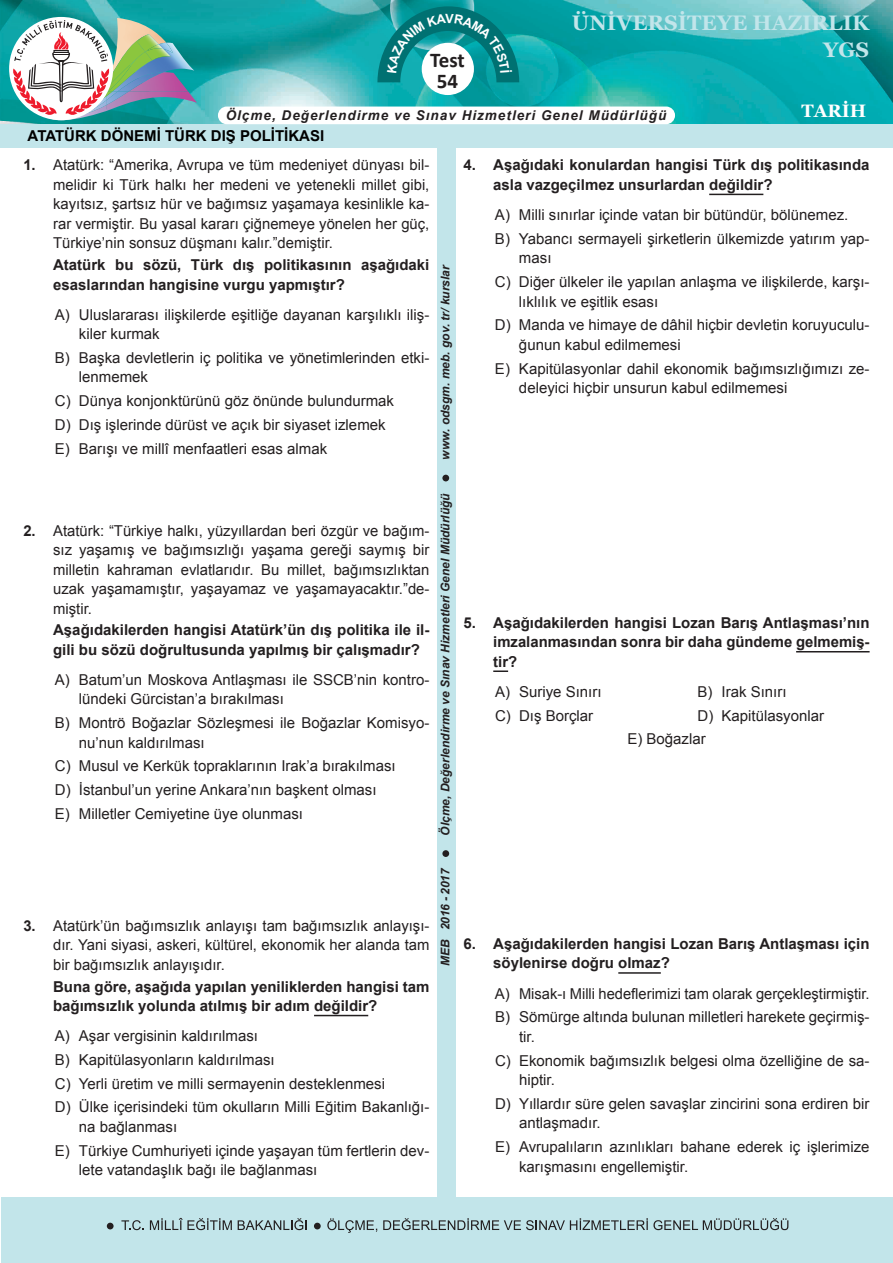
<style>
.page{position:relative;width:893px;height:1263px;background:#fff}
.page>*{position:absolute;margin:0;border:0;box-sizing:border-box;transform-origin:0 0}
.t1{font:700 21px/26.4px "Georgia";color:#c2e5ea;text-align:right}
.t2{font:700 21px/21px "Calibri";letter-spacing:-.005em;color:#231f20;text-align:center}
.t3{font:700 18px "Georgia";color:#fff}
.t4{font:15px/23.7px "Arial";color:#231f20}
.t5{font:700 15px/19.5px "Arial";color:#231f20}
.t6{font:700 15px "Arial";color:#000}
.t7{font:italic 700 13.5px "Arial";letter-spacing:.075em;color:#231f20}
.t8{font:italic 700 12px "Arial";color:#231f20}
.s1{font-weight:700}
</style>
<div class="page">
<div style="left:437px;top:143px;width:18px;height:1061px;background:#c2e5ea"></div>
<img style="left:0;top:0;width:893px;height:125px">
<div style="left:2px;top:1198px;width:891px;height:65px;background:#c2e5ea"></div>
<svg style="left:121px;top:1220px;width:23px;height:10px"></svg>
<svg style="left:150px;top:1218px;width:82px;height:12px"></svg>
<svg style="left:238px;top:1218px;width:69px;height:12px"></svg>
<svg style="left:327px;top:1218px;width:50px;height:15px"></svg>
<svg style="left:383px;top:1218px;width:405px;height:12px"></svg>
<div style="left:314px;top:1223px;width:7px;height:6px;background:#231f20;border-radius:50%"></div>
<div style="left:107px;top:1223px;width:7px;height:6px;background:#231f20;border-radius:50%"></div>
<div style="left:1px;top:124px;width:892px;height:24px;background:#c2e5ea"></div>
<div style="left:422px;top:43px;width:52px;height:52px;background:#fff;border-radius:50%"></div>
<div style="left:218px;top:107px;width:457px;height:17px;background:#fff;border-radius:9px"></div>
<div style="left:442px;top:475px;width:7px;height:6px;background:#231f20;border-radius:50%"></div>
<div style="left:442px;top:850px;width:7px;height:7px;background:#231f20;border-radius:50%"></div>
<img style="left:103px;top:18px;width:63px;height:25px">
<img style="left:20px;top:115px;width:92px;height:5px">
<img style="left:117px;top:92px;width:80px;height:18px">
<img style="left:171px;top:43px;width:23px;height:49px">
<img style="left:159px;top:43px;width:14px;height:10px">
<img style="left:19px;top:115px;width:87px;height:1px">
<img style="left:117px;top:92px;width:11px;height:13px">
<img style="left:117px;top:36px;width:20px;height:16px">
<img style="left:117px;top:52px;width:54px;height:40px">
<svg style="left:138px;top:52px;width:7px;height:6px"></svg>
<img style="left:117px;top:58px;width:21px;height:34px">
<img style="left:152px;top:60px;width:19px;height:1px">
<img style="left:137px;top:34px;width:22px;height:18px">
<img style="left:145px;top:48px;width:26px;height:12px">
<img style="left:145px;top:44px;width:18px;height:8px">
<div style="left:9px;top:17px;width:104px;height:103px;background:#fff;border-radius:50%"></div>
<svg style="left:13px;top:20px;width:104px;height:95px"></svg>
<hr style="left:314px;top:1015px;width:54px;height:1px;background:#231f20">
<hr style="left:709px;top:194px;width:54px;height:1px;background:#231f20">
<hr style="left:796px;top:651px;width:74px;height:1px;background:#231f20">
<svg style="left:493px;top:670px;width:15px;height:2px"></svg>
<hr style="left:618px;top:972px;width:43px;height:2px;background:#231f20">
<svg style="left:377px;top:6px;width:142px;height:76px"></svg>
<h1 class="t2" style="left:430px;top:49px;width:36px">Test<br>54</h1>
<h1 class="t1" style="left:572px;top:10px;width:299px">ÜNİVERSİTEYE HAZIRLIK<br>YGS</h1>
<p class="t7" style="left:226px;top:107px;width:442px">Ölçme, Değerlendirme ve Sınav Hizmetleri Genel Müdürlüğü</p>
<p class="t6" style="left:28px;top:126px;width:298px">ATATÜRK DÖNEMİ TÜRK DIŞ POLİTİKASI</p>
<p class="t3" style="left:802px;top:99px;width:66px">TARİH</p>
<p class="t4" style="left:53px;top:156px;width:378px;line-height:19.5px;text-align:justify;text-indent:-30px"><span class="s1">1.</span> Atatürk: “Amerika, Avrupa ve tüm medeniyet dünyası bil&shy;melidir ki Türk halkı her medeni ve yetenekli millet gibi, kayıtsız, şartsız hür ve bağımsız yaşamaya kesinlikle ka&shy;rar vermiştir. Bu yasal kararı çiğnemeye yönelen her güç, Türkiye’nin sonsuz düşmanı kalır.”demiştir.</p>
<p class="t5" style="left:53px;top:255px;width:378px">Atatürk bu sözü, Türk dış politikasının aşağıdaki esaslarından hangisine vurgu yapmıştır?</p>
<p class="t4" style="left:79px;top:305px;width:352px;line-height:19.5px;text-indent:-24px">A) Uluslararası ilişkilerde eşitliğe dayanan karşılıklı iliş&shy;kiler kurmak</p>
<p class="t4" style="left:79px;top:348px;width:352px;line-height:19.5px;text-indent:-24px">B) Başka devletlerin iç politika ve yönetimlerinden etki&shy;lenmemek</p>
<p class="t4" style="left:55px;top:389px;width:341px">C) Dünya konjonktürünü göz önünde bulundurmak<br>D) Dış işlerinde dürüst ve açık bir siyaset izlemek<br>E) Barışı ve millî menfaatleri esas almak</p>
<p class="t8" style="left:438px;top:460px;width:197px;rotate:-90deg">www. odsgm. meb. gov. tr/ kurslar</p>
<p class="t5" style="left:493px;top:156px;width:378px;text-indent:-30px">4. Aşağıdaki konulardan hangisi Türk dış politikasında asla vazgeçilmez unsurlardan değildir?</p>
<p class="t4" style="left:495px;top:203px;width:376px">A) Milli sınırlar içinde vatan bir bütündür, bölünemez.<br>B) Yabancı sermayeli şirketlerin ülkemizde yatırım yap-</p>
<p class="t4" style="left:495px;top:246px;width:376px;text-indent:24px">ması<br>C) Diğer ülkeler ile yapılan anlaşma ve ilişkilerde, karşı-</p>
<p class="t4" style="left:495px;top:290px;width:376px;text-indent:24px">lıklılık ve eşitlik esası<br>D) Manda ve himaye de dâhil hiçbir devletin koruyuculu-</p>
<p class="t4" style="left:495px;top:333px;width:376px;text-indent:24px">ğunun kabul edilmemesi<br>E) Kapitülasyonlar dahil ekonomik bağımsızlığımızı ze-</p>
<p class="t4" style="left:519px;top:376px;width:270px">deleyici hiçbir unsurun kabul edilmemesi</p>
<p class="t4" style="left:53px;top:521px;width:378px;line-height:19.5px;text-align:justify;text-indent:-30px"><span class="s1">2.</span> Atatürk: “Türkiye halkı, yüzyıllardan beri özgür ve bağım&shy;sız yaşamış ve bağımsızlığı yaşama gereği saymış bir milletin kahraman evlatlarıdır. Bu millet, bağımsızlıktan uzak yaşamamıştır, yaşayamaz ve yaşamayacaktır.”de&shy;miştir.</p>
<p class="t5" style="left:53px;top:621px;width:378px">Aşağıdakilerden hangisi Atatürk’ün dış politika ile il&shy;gili bu sözü doğrultusunda yapılmış bir çalışmadır?</p>
<p class="t4" style="left:79px;top:670px;width:352px;line-height:19.5px;text-indent:-24px">A) Batum’un Moskova Antlaşması ile SSCB’nin kontro&shy;lündeki Gürcistan’a bırakılması</p>
<p class="t4" style="left:79px;top:713px;width:352px;line-height:19.5px;text-indent:-24px">B) Montrö Boğazlar Sözleşmesi ile Boğazlar Komisyo&shy;nu’nun kaldırılması</p>
<p class="t4" style="left:55px;top:754px;width:342px">C) Musul ve Kerkük topraklarının Irak’a bırakılması<br>D) İstanbul’un yerine Ankara’nın başkent olması<br>E) Milletler Cemiyetine üye olunması</p>
<p class="t8" style="left:438px;top:835px;width:344px;rotate:-90deg">Ölçme, Değerlendirme ve Sınav Hizmetleri Genel Müdürlüğü</p>
<p class="t5" style="left:493px;top:613px;width:378px;text-align:justify;text-indent:-30px">5. Aşağıdakilerden hangisi Lozan Barış Antlaşması’nın imzalanmasından sonra bir daha gündeme gelmemiş&shy;tir?</p>
<p class="t4" style="left:495px;top:680px;width:108px">A) Suriye Sınırı</p>
<p class="t4" style="left:697px;top:680px;width:91px">B) Irak Sınırı</p>
<p class="t4" style="left:495px;top:704px;width:100px">C) Dış Borçlar</p>
<p class="t4" style="left:627px;top:704px;width:198px;text-indent:70px">D) Kapitülasyonlar<br>E) Boğazlar</p>
<p class="t4" style="left:53px;top:916px;width:378px;line-height:19.5px;text-align:justify;text-indent:-30px"><span class="s1">3.</span> Atatürk’ün bağımsızlık anlayışı tam bağımsızlık anlayışı&shy;dır. Yani siyasi, askeri, kültürel, ekonomik her alanda tam bir bağımsızlık anlayışıdır.</p>
<p class="t5" style="left:53px;top:977px;width:378px">Buna göre, aşağıda yapılan yeniliklerden hangisi tam bağımsızlık yolunda atılmış bir adım değildir?</p>
<p class="t4" style="left:55px;top:1024px;width:376px">A) Aşar vergisinin kaldırılması<br>B) Kapitülasyonların kaldırılması<br>C) Yerli üretim ve milli sermayenin desteklenmesi<br>D) Ülke içerisindeki tüm okulların Milli Eğitim Bakanlığı-</p>
<p class="t4" style="left:55px;top:1115px;width:376px;text-indent:24px">na bağlanması<br>E) Türkiye Cumhuriyeti içinde yaşayan tüm fertlerin dev-</p>
<p class="t4" style="left:79px;top:1158px;width:240px">lete vatandaşlık bağı ile bağlanması</p>
<p class="t8" style="left:438px;top:965px;width:99px;rotate:-90deg">MEB 2016 - 2017</p>
<p class="t5" style="left:493px;top:934px;width:378px;text-indent:-30px">6. Aşağıdakilerden hangisi Lozan Barış Antlaşması için söylenirse doğru olmaz?</p>
<p class="t4" style="left:495px;top:982px;width:376px">A) Misak-ı Milli hedeflerimizi tam olarak gerçekleştirmiştir.<br>B) Sömürge altında bulunan milletleri harekete geçirmiş-</p>
<p class="t4" style="left:495px;top:1025px;width:376px;text-indent:24px">tir.<br>C) Ekonomik bağımsızlık belgesi olma özelliğine de sa-</p>
<p class="t4" style="left:495px;top:1068px;width:376px;text-indent:24px">hiptir.<br>D) Yıllardır süre gelen savaşlar zincirini sona erdiren bir</p>
<p class="t4" style="left:495px;top:1111px;width:376px;text-indent:24px">antlaşmadır.<br>E) Avrupalıların azınlıkları bahane ederek iç işlerimize</p>
<p class="t4" style="left:519px;top:1154px;width:171px">karışmasını engellemiştir.</p>
</div>
